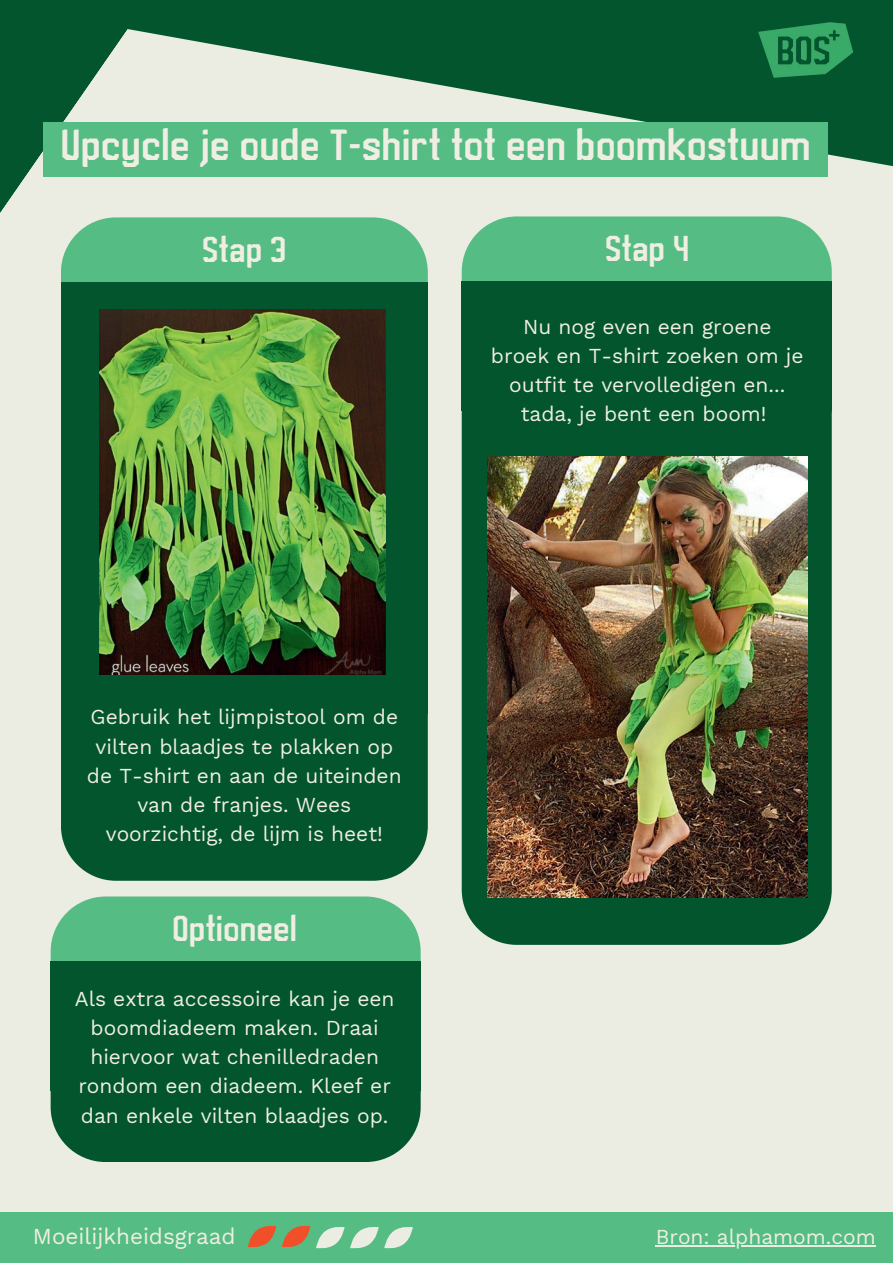
<style>
.page{position:relative;width:893px;height:1264px;background:#fff}
.page>*{position:absolute;margin:0;border:0;box-sizing:border-box;transform-origin:0 0}
.t1{font:43.5px "DR Incido Bold";color:#f0eee3}
.t2{font:36px "DR Incido Bold";color:#f0eee3}
.t3{font:22.5px "Work Sans";color:#f0eee3}
.t4{font:21px/29.2px "Work Sans";color:#f0eee3;text-align:center}
</style>
<div class="page">
<div style="left:0;top:0;width:892px;height:1262px;background:#ebede3"></div>
<div style="left:517px;top:0;width:375px;height:166px;background:#02552d"></div>
<div style="left:0;top:1211px;width:892px;height:51px;background:#55bd84"></div>
<svg style="left:248px;top:1225px;width:28px;height:23px"></svg>
<svg style="left:282px;top:1225px;width:28px;height:23px"></svg>
<svg style="left:316px;top:1227px;width:28px;height:22px"></svg>
<div style="left:61px;top:347px;width:367px;height:533px;background:#02552d;border-radius:55px"></div>
<div style="left:51px;top:896px;width:369px;height:163px;background:#55bd84;border-radius:55px"></div>
<div style="left:51px;top:961px;width:369px;height:49px;background:#02552d"></div>
<div style="left:51px;top:1026px;width:369px;height:135px;background:#02552d;border-radius:55px"></div>
<div style="left:51px;top:961px;width:369px;height:179px;background:#02552d;border-radius:55px"></div>
<img style="left:99px;top:411px;width:286px;height:263px">
<svg style="left:0;top:0;width:517px;height:411px"></svg>
<img style="left:757px;top:17px;width:99px;height:66px">
<div style="left:44px;top:122px;width:784px;height:55px;background:#55bd84"></div>
<div style="left:461px;top:216px;width:370px;height:163px;background:#55bd84;border-radius:55px"></div>
<div style="left:461px;top:282px;width:370px;height:49px;background:#02552d"></div>
<div style="left:461px;top:346px;width:370px;height:598px;background:#02552d;border-radius:55px"></div>
<div style="left:461px;top:282px;width:370px;height:178px;background:#02552d;border-radius:55px"></div>
<img style="left:487px;top:456px;width:320px;height:441px">
<hr style="left:655px;top:1245px;width:220px;height:1px;background:#ebede3">
<svg style="left:350px;top:1227px;width:28px;height:22px"></svg>
<svg style="left:384px;top:1227px;width:28px;height:22px"></svg>
<h1 class="t1" style="left:61px;top:120px;width:751px">Upcycle je oude T-shirt tot een boomkostuum</h1>
<h2 class="t2" style="left:202px;top:229px;width:86px">Stap 3</h2>
<h2 class="t2" style="left:605px;top:228px;width:86px">Stap 4</h2>
<p class="t4" style="left:491px;top:311px;width:314px">Nu nog even een groene<br>broek en T-shirt zoeken om je outfit te vervolledigen en... tada, je bent een boom!</p>
<p class="t4" style="left:87px;top:701px;width:316px">Gebruik het lijmpistool om de vilten blaadjes te plakken op de T-shirt en aan de uiteinden van de franjes. Wees voorzichtig, de lijm is heet!</p>
<h2 class="t2" style="left:172px;top:908px;width:126px">Optioneel</h2>
<p class="t4" style="left:75px;top:983px;width:321px">Als extra accessoire kan je een boomdiadeem maken. Draai hiervoor wat chenilledraden rondom een diadeem. Kleef er dan enkele vilten blaadjes op.</p>
<p class="t3" style="left:33px;top:1219px;width:204px">Moeilijkheidsgraad</p>
<p class="t4" style="left:655px;top:1221px;width:221px">Bron: alphamom.com</p>
</div>
